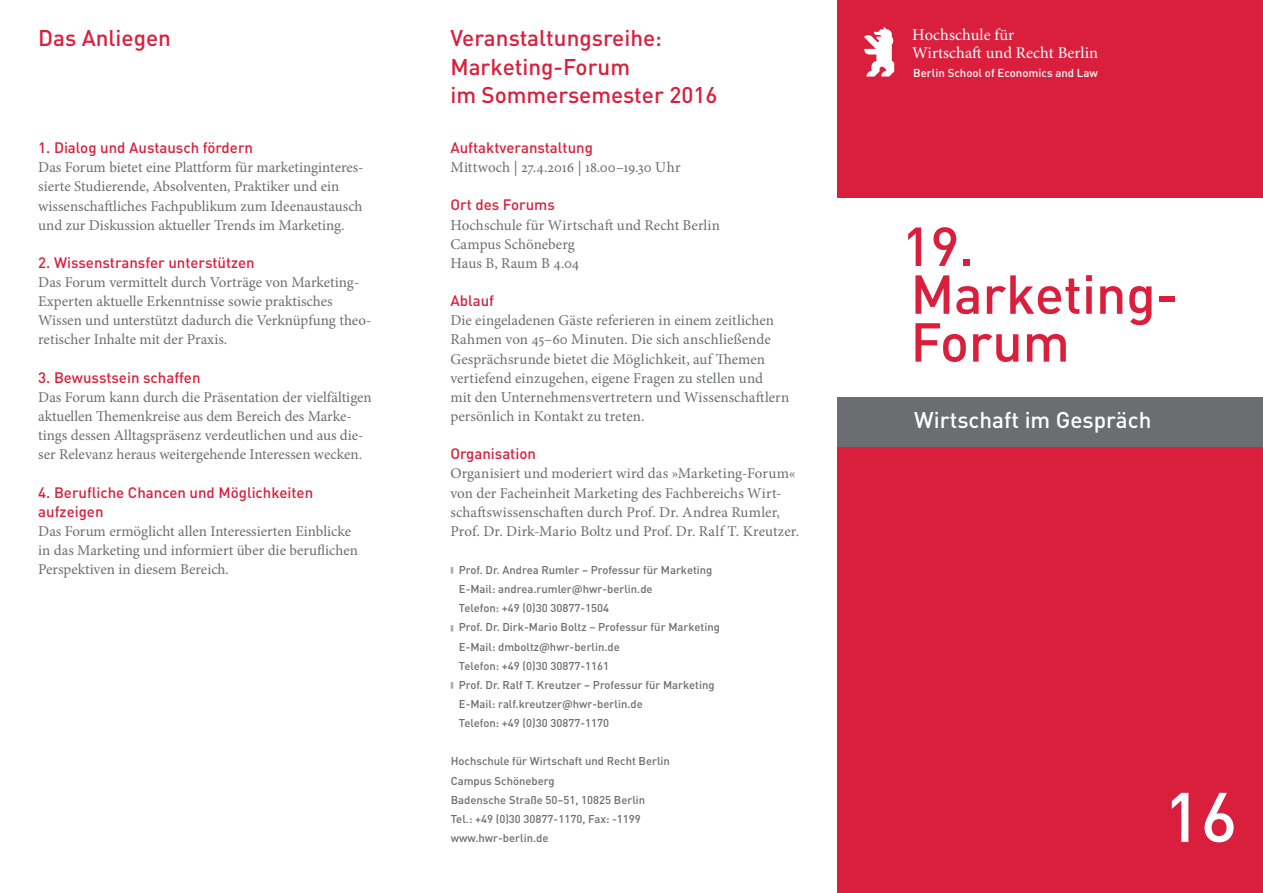
<style>
.page{position:relative;width:1263px;height:893px;background:#fff}
.page>*{position:absolute;margin:0;border:0;box-sizing:border-box;transform-origin:0 0}
.t1{font:500 69px "DIN Pro";color:#fff}
.t2{font:500 54px/47.8px "DIN Pro";letter-spacing:-.005em;color:#da1f3d}
.t3{font:500 22.5px/28.7px "DIN Pro";color:#da1f3d}
.t4{font:500 22.5px "DIN Pro";color:#fff}
.t5{font:16.35px/18.3px "Minion Pro";color:#fff}
.t6{font:15px/19.2px "Minion Pro";color:#6c6d70}
.t7{font:500 15px/19.2px "DIN Pro";color:#da1f3d}
.t8{font:500 11.4px "DIN Pro";color:#fff}
.t9{font:500 11.25px/19.2px "DIN Pro";color:#6c6d70}
.s1{font-family:"Minion Pro";font-weight:400;font-size:22.5px;color:#a8a9ad}
</style>
<div class="page">
<div style="left:838px;top:0;width:425px;height:893px;background:#da1f3d"></div>
<div style="left:838px;top:198px;width:425px;height:204px;background:#fff"></div>
<svg style="left:864px;top:27px;width:30px;height:50px"></svg>
<div style="left:838px;top:397px;width:425px;height:49px;background:#6c6d70"></div>
<h3 class="t3" style="left:38px;top:23px;width:134px">Das Anliegen</h3>
<p class="t7" style="left:38px;top:137px;width:216px">1. Dialog und Austausch fördern</p>
<p class="t6" style="left:38px;top:158px;width:327px">Das Forum bietet eine Plattform für marketinginteres&shy;sierte Studierende, Absolventen, Praktiker und ein wissenschaftliches Fachpublikum zum Ideenaustausch und zur Diskussion aktueller Trends im Marketing.</p>
<p class="t7" style="left:38px;top:252px;width:218px">2. Wissenstransfer unterstützen</p>
<p class="t6" style="left:38px;top:273px;width:335px">Das Forum vermittelt durch Vorträge von Marketing-Experten aktuelle Erkenntnisse sowie praktisches Wissen und unterstützt dadurch die Verknüpfung theo&shy;retischer Inhalte mit der Praxis.</p>
<p class="t7" style="left:38px;top:367px;width:164px">3. Bewusstsein schaffen</p>
<p class="t6" style="left:38px;top:388px;width:335px">Das Forum kann durch die Präsentation der vielfältigen aktuellen Themenkreise aus dem Bereich des Marke&shy;tings dessen Alltagspräsenz verdeutlichen und aus die&shy;ser Relevanz heraus weitergehende Interessen wecken.</p>
<p class="t7" style="left:38px;top:482px;width:276px">4. Berufliche Chancen und Möglichkeiten aufzeigen</p>
<p class="t6" style="left:38px;top:522px;width:321px">Das Forum ermöglicht allen Interessierten Einblicke in das Marketing und informiert über die beruflichen<br>Perspektiven in diesem Bereich.</p>
<h3 class="t3" style="left:450px;top:23px;width:268px">Veranstaltungsreihe:<br>Marketing-Forum<br>im Sommersemester 2016</h3>
<p class="t7" style="left:450px;top:137px;width:144px">Auftaktveranstaltung</p>
<p class="t6" style="left:450px;top:158px;width:232px">Mittwoch | 27.4.2016 | 18.00–19.30 Uhr</p>
<p class="t7" style="left:450px;top:195px;width:106px">Ort des Forums</p>
<p class="t6" style="left:450px;top:215px;width:271px">Hochschule für Wirtschaft und Recht Berlin<br>Campus Schöneberg<br>Haus B, Raum B 4.04</p>
<p class="t7" style="left:450px;top:291px;width:45px">Ablauf</p>
<p class="t6" style="left:450px;top:311px;width:340px">Die eingeladenen Gäste referieren in einem zeitlichen Rahmen von 45–60 Minuten. Die sich anschließende Gesprächsrunde bietet die Möglichkeit, auf Themen vertiefend einzugehen, eigene Fragen zu stellen und<br>mit den Unternehmensvertretern und Wissenschaftlern persönlich in Kontakt zu treten.</p>
<p class="t7" style="left:450px;top:444px;width:87px">Organisation</p>
<p class="t6" style="left:450px;top:464px;width:350px">Organisiert und moderiert wird das »Marketing-Forum« von der Facheinheit Marketing des Fachbereichs Wirt&shy;schaftswissenschaften durch Prof. Dr. Andrea Rumler, Prof. Dr. Dirk-Mario Boltz und Prof. Dr. Ralf T. Kreutzer.</p>
<p class="t9" style="left:459px;top:560px;width:255px;text-indent:-9px"><span class="s1">■</span> Prof. Dr. Andrea Rumler – Professur für Marketing<br>E-Mail: andrea.rumler@hwr-berlin.de<br>Telefon: +49 (0)30 30877-1504</p>
<p class="t9" style="left:459px;top:617px;width:262px;text-indent:-9px"><span class="s1">■</span> Prof. Dr. Dirk-Mario Boltz – Professur für Marketing<br>E-Mail: dmboltz@hwr-berlin.de<br>Telefon: +49 (0)30 30877-1161</p>
<p class="t9" style="left:459px;top:675px;width:257px;text-indent:-9px"><span class="s1">■</span> Prof. Dr. Ralf T. Kreutzer – Professur für Marketing<br>E-Mail: ralf.kreutzer@hwr-berlin.de<br>Telefon: +49 (0)30 30877-1170</p>
<p class="t9" style="left:451px;top:751px;width:221px">Hochschule für Wirtschaft und Recht Berlin<br>Campus Schöneberg<br>Badensche Straße 50–51, 10825 Berlin<br>Tel.: +49 (0)30 30877-1170, Fax: -1199 www.hwr-berlin.de</p>
<p class="t5" style="left:912px;top:26px;width:187px">Hochschule für<br>Wirtschaft und Recht Berlin</p>
<p class="t8" style="left:913px;top:65px;width:186px">Berlin School of Economics and Law</p>
<h2 class="t2" style="left:902px;top:220px;width:278px">19.<br>Marketing-<br>Forum</h2>
<h3 class="t4" style="left:914px;top:405px;width:239px">Wirtschaft im Gespräch</h3>
<h1 class="t1" style="left:1164px;top:770px;width:75px">16</h1>
</div>
